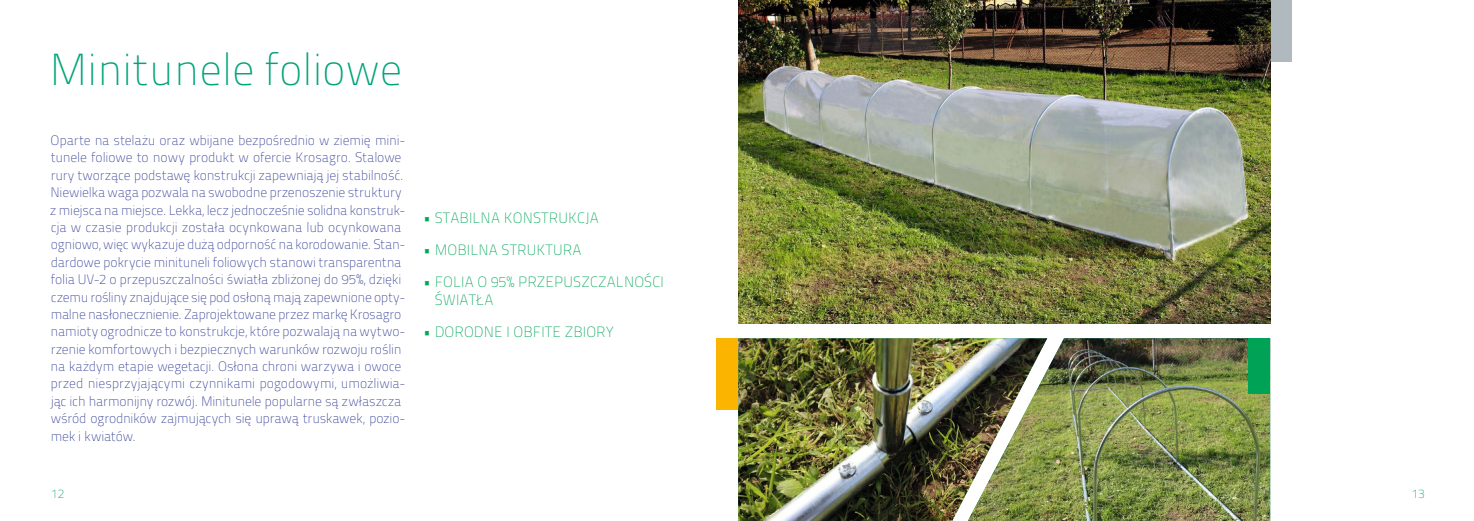
<style>
.page{position:relative;width:1474px;height:521px;background:#fff}
.page>*{position:absolute;margin:0;border:0;box-sizing:border-box;transform-origin:0 0}
.t1{font:44.71px "Titillium Maps 26 L 1 wt";color:#00a479}
.t2{font:14.88px/17.8px "Titillium Maps 26 L 1 wt";letter-spacing:.01em;color:#00a759}
.t3{font:13.65px/17.4px "Titillium Maps 26 L 1 wt";letter-spacing:-.015em;color:#2c3791}
.t4{font:12.42px "Titillium Maps 26 L 1 wt";color:#00a479}
</style>
<div class="page">
<img style="left:738px;top:338px;width:229px;height:183px">
<img style="left:967px;top:338px;width:303px;height:183px">
<div style="left:716px;top:338px;width:22px;height:72px;background:#fbb500"></div>
<div style="left:1270px;top:0;width:21px;height:61px;background:#b0b9bd"></div>
<div style="left:1248px;top:338px;width:22px;height:55px;background:#00a355"></div>
<img style="left:738px;top:0;width:532px;height:324px">
<h1 class="t1" style="left:49px;top:37px;width:355px">Minitunele foliowe</h1>
<p class="t3" style="left:50px;top:131px;width:357px">Oparte na stelażu oraz wbijane bezpośrednio w ziemię mini&shy;tunele foliowe to nowy produkt w ofercie Krosagro. Stalowe rury tworzące podstawę konstrukcji zapewniają jej stabilność.<br>Niewielka waga pozwala na swobodne przenoszenie struktury z miejsca na miejsce. Lekka, lecz jednocześnie solidna konstruk&shy;cja w czasie produkcji została ocynkowana lub ocynkowana ogniowo, więc wykazuje dużą odporność na korodowanie. Stan&shy;dardowe pokrycie minituneli foliowych stanowi transparentna folia UV-2 o przepuszczalności światła zbliżonej do 95%, dzięki czemu rośliny znajdujące się pod osłoną mają zapewnione opty&shy;malne nasłonecznienie. Zaprojektowane przez markę Krosagro namioty ogrodnicze to konstrukcje, które pozwalają na wytwo&shy;rzenie komfortowych i bezpiecznych warunków rozwoju roślin na każdym etapie wegetacji. Osłona chroni warzywa i owoce przed niesprzyjającymi czynnikami pogodowymi, umożliwia&shy;jąc ich harmonijny rozwój. Minitunele popularne są zwłaszcza wśród ogrodników zajmujących się uprawą truskawek, pozio&shy;mek i kwiatów.</p>
<p class="t2" style="left:423px;top:208px;width:177px">• STABILNA KONSTRUKCJA</p>
<p class="t2" style="left:423px;top:240px;width:160px">• MOBILNA STRUKTURA</p>
<p class="t2" style="left:435px;top:272px;width:231px;text-indent:-12px">• FOLIA O 95% PRZEPUSZCZALNOŚCI<br>ŚWIATŁA</p>
<p class="t2" style="left:423px;top:322px;width:192px">• DORODNE I OBFITE ZBIORY</p>
<p class="t4" style="left:51px;top:485px;width:15px">12</p>
<p class="t4" style="left:1411px;top:485px;width:15px">13</p>
</div>
